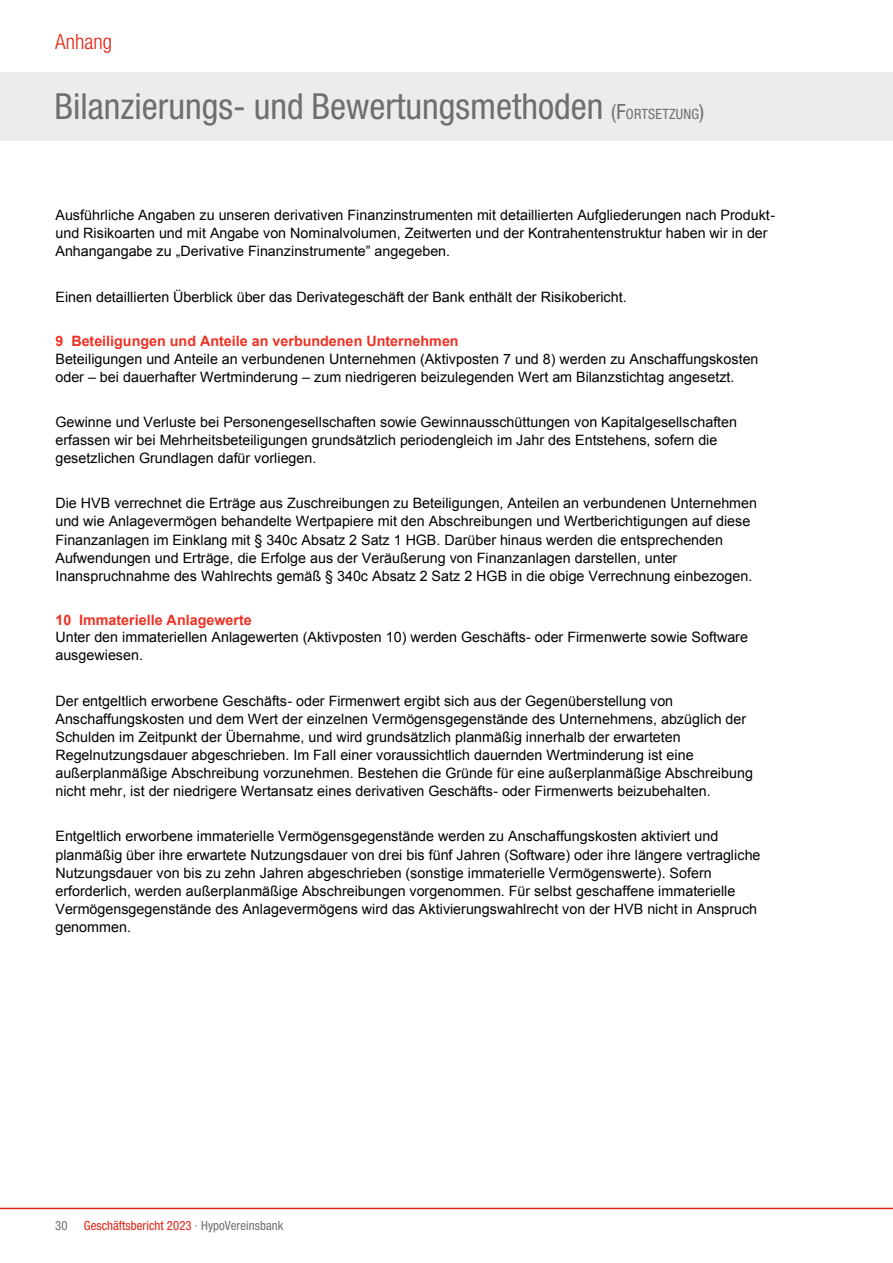
<style>
.page{position:relative;width:893px;height:1263px;background:#fff}
.page>*{position:absolute;margin:0;border:0;box-sizing:border-box;transform-origin:0 0}
.t1{font:condensed 36px "Helvetica Neue LT Pro";color:#6f6f6e}
.t2{font:300 condensed 21px "Helvetica Neue LT Pro";color:#e4200e}
.t3{font:14.25px/18.1px "Arial";color:#000}
.t4{font:700 14.25px "Arial";color:#ee3123}
.t5{font:condensed 12.75px "Helvetica Neue LT Pro";letter-spacing:.005em;color:#e4200e}
.t6{font:condensed 12.75px "Helvetica Neue LT Pro";color:#6f6f6e}
.s1{font-size:21px}
.s2{font-size:14.25px}
.s3{color:#6f6f6e}
</style>
<div class="page">
<hr style="left:0;top:1208px;width:893px;height:1px;background:#e4200e">
<div style="left:0;top:72px;width:893px;height:68px;background:#ececed"></div>
<h2 class="t2" style="left:55px;top:30px;width:58px">Anhang</h2>
<h1 class="t1" style="left:55px;top:85px;width:651px">Bilanzierungs- und Bewertungsmethoden <span class="s1">(F</span><span class="s2">ORTSETZUNG</span><span class="s1">)</span></h1>
<p class="t3" style="left:55px;top:206px;width:721px">Ausführliche Angaben zu unseren derivativen Finanzinstrumenten mit detaillierten Aufgliederungen nach Produkt&shy;und Risikoarten und mit Angabe von Nominalvolumen, Zeitwerten und der Kontrahentenstruktur haben wir in der<br>Anhangangabe zu „Derivative Finanzinstrumente” angegeben.</p>
<p class="t3" style="left:55px;top:288px;width:573px">Einen detaillierten Überblick über das Derivategeschäft der Bank enthält der Risikobericht.</p>
<p class="t4" style="left:55px;top:331px;width:405px">9 Beteiligungen und Anteile an verbundenen Unternehmen</p>
<p class="t3" style="left:55px;top:350px;width:705px">Beteiligungen und Anteile an verbundenen Unternehmen (Aktivposten 7 und 8) werden zu Anschaffungskosten oder – bei dauerhafter Wertminderung – zum niedrigeren beizulegenden Wert am Bilanzstichtag angesetzt.</p>
<p class="t3" style="left:55px;top:413px;width:683px">Gewinne und Verluste bei Personengesellschaften sowie Gewinnausschüttungen von Kapitalgesellschaften erfassen wir bei Mehrheitsbeteiligungen grundsätzlich periodengleich im Jahr des Entstehens, sofern die gesetzlichen Grundlagen dafür vorliegen.</p>
<p class="t3" style="left:55px;top:494px;width:703px">Die HVB verrechnet die Erträge aus Zuschreibungen zu Beteiligungen, Anteilen an verbundenen Unternehmen und wie Anlagevermögen behandelte Wertpapiere mit den Abschreibungen und Wertberichtigungen auf diese Finanzanlagen im Einklang mit § 340c Absatz 2 Satz 1 HGB. Darüber hinaus werden die entsprechenden Aufwendungen und Erträge, die Erfolge aus der Veräußerung von Finanzanlagen darstellen, unter Inanspruchnahme des Wahlrechts gemäß § 340c Absatz 2 Satz 2 HGB in die obige Verrechnung einbezogen.</p>
<p class="t4" style="left:55px;top:610px;width:198px">10 Immaterielle Anlagewerte</p>
<p class="t3" style="left:55px;top:628px;width:694px">Unter den immateriellen Anlagewerten (Aktivposten 10) werden Geschäfts- oder Firmenwerte sowie Software ausgewiesen.</p>
<p class="t3" style="left:55px;top:692px;width:699px">Der entgeltlich erworbene Geschäfts- oder Firmenwert ergibt sich aus der Gegenüberstellung von Anschaffungskosten und dem Wert der einzelnen Vermögensgegenstände des Unternehmens, abzüglich der Schulden im Zeitpunkt der Übernahme, und wird grundsätzlich planmäßig innerhalb der erwarteten Regelnutzungsdauer abgeschrieben. Im Fall einer voraussichtlich dauernden Wertminderung ist eine außerplanmäßige Abschreibung vorzunehmen. Bestehen die Gründe für eine außerplanmäßige Abschreibung nicht mehr, ist der niedrigere Wertansatz eines derivativen Geschäfts- oder Firmenwerts beizubehalten.</p>
<p class="t3" style="left:55px;top:827px;width:707px">Entgeltlich erworbene immaterielle Vermögensgegenstände werden zu Anschaffungskosten aktiviert und planmäßig über ihre erwartete Nutzungsdauer von drei bis fünf Jahren (Software) oder ihre längere vertragliche Nutzungsdauer von bis zu zehn Jahren abgeschrieben (sonstige immaterielle Vermögenswerte). Sofern erforderlich, werden außerplanmäßige Abschreibungen vorgenommen. Für selbst geschaffene immaterielle Vermögensgegenstände des Anlagevermögens wird das Aktivierungswahlrecht von der HVB nicht in Anspruch genommen.</p>
<p class="t6" style="left:55px;top:1217px;width:14px">30</p>
<p class="t5" style="left:84px;top:1217px;width:201px">Geschäftsbericht 2023 <span class="s3">· HypoVereinsbank</span></p>
</div>
